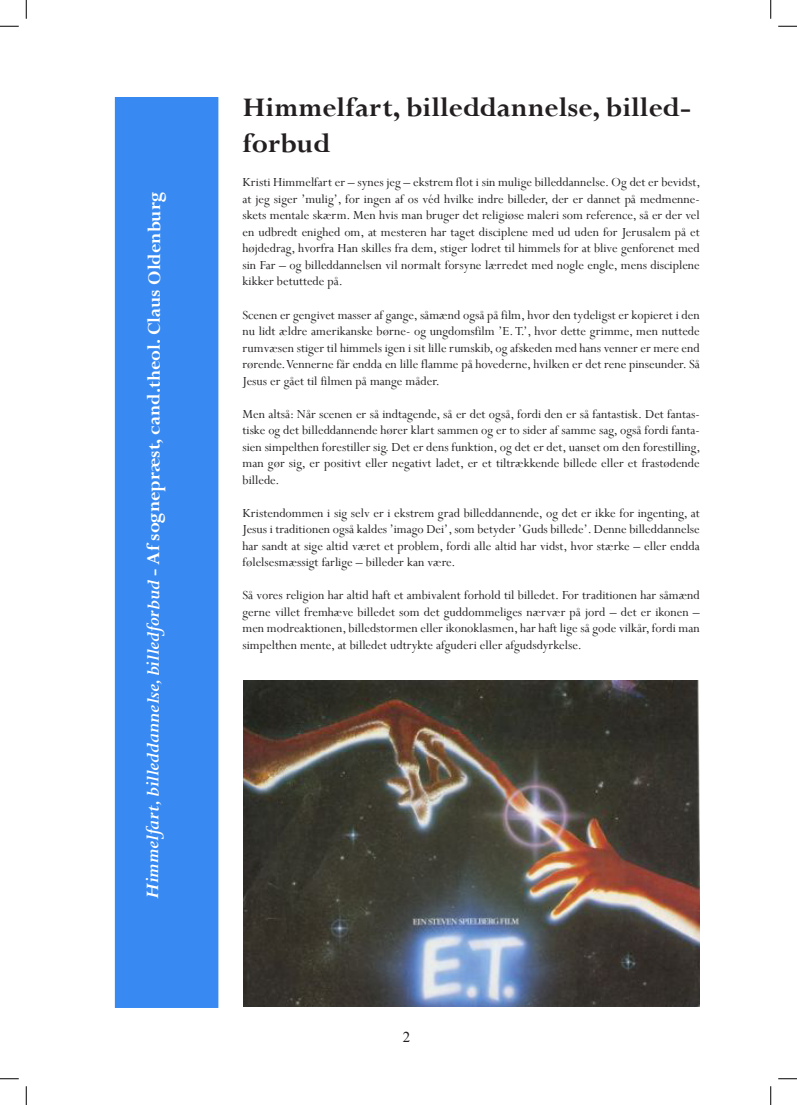
<style>
.page{position:relative;width:797px;height:1105px;background:#fff}
.page>*{position:absolute;margin:0;border:0;box-sizing:border-box;transform-origin:0 0}
.t1{font:700 30px/36px "Perpetua";color:#231f20}
.t2{font:700 20px "Perpetua";letter-spacing:-.005em;color:#fff}
.t3{font:13.75px/16.5px "Perpetua";color:#231f20;text-align:justify}
.s1{font-style:italic}
</style>
<div class="page">
<div style="left:115px;top:98px;width:103px;height:909px;background:#388af2"></div>
<img style="left:244px;top:680px;width:455px;height:327px">
<svg style="left:0;top:25px;width:19px;height:2px"></svg>
<svg style="left:778px;top:25px;width:19px;height:2px"></svg>
<svg style="left:0;top:1078px;width:19px;height:1px"></svg>
<svg style="left:778px;top:1078px;width:19px;height:1px"></svg>
<svg style="left:25px;top:0;width:2px;height:19px"></svg>
<svg style="left:25px;top:1086px;width:2px;height:19px"></svg>
<svg style="left:770px;top:0;width:1px;height:19px"></svg>
<svg style="left:770px;top:1086px;width:1px;height:19px"></svg>
<h2 class="t2" style="left:141px;top:899px;width:708px;rotate:-90deg"><span class="s1">Himmelfart, billeddannelse, billedforbud</span> - Af sognepræst, cand.theol. Claus Oldenburg</h2>
<h1 class="t1" style="left:242px;top:89px;width:450px">Himmelfart, billeddannelse, billed&shy;forbud</h1>
<p class="t3" style="left:242px;top:174px;width:459px">Kristi Himmelfart er – synes jeg – ekstrem flot i sin mulige billeddannelse. Og det er bevidst, at jeg siger ’mulig’, for ingen af os véd hvilke indre billeder, der er dannet på medmenne&shy;skets mentale skærm. Men hvis man bruger det religiøse maleri som reference, så er der vel en udbredt enighed om, at mesteren har taget disciplene med ud uden for Jerusalem på et højdedrag, hvorfra Han skilles fra dem, stiger lodret til himmels for at blive genforenet med sin Far – og billeddannelsen vil normalt forsyne lærredet med nogle engle, mens disciplene kikker betuttede på.</p>
<p class="t3" style="left:242px;top:306px;width:459px">Scenen er gengivet masser af gange, såmænd også på film, hvor den tydeligst er kopieret i den nu lidt ældre amerikanske børne- og ungdomsfilm ’E. T.’, hvor dette grimme, men nuttede rumvæsen stiger til himmels igen i sit lille rumskib, og afskeden med hans venner er mere end rørende. Vennerne får endda en lille flamme på hovederne, hvilken er det rene pinseunder. Så Jesus er gået til filmen på mange måder.</p>
<p class="t3" style="left:242px;top:405px;width:459px">Men altså: Når scenen er så indtagende, så er det også, fordi den er så fantastisk. Det fantas&shy;tiske og det billeddannende hører klart sammen og er to sider af samme sag, også fordi fanta&shy;sien simpelthen forestiller sig. Det er dens funktion, og det er det, uanset om den forestilling, man gør sig, er positivt eller negativt ladet, er et tiltrækkende billede eller et frastødende billede.</p>
<p class="t3" style="left:242px;top:504px;width:459px">Kristendommen i sig selv er i ekstrem grad billeddannende, og det er ikke for ingenting, at Jesus i traditionen også kaldes ’imago Dei’, som betyder ’Guds billede’. Denne billeddannelse har sandt at sige altid været et problem, fordi alle altid har vidst, hvor stærke – eller endda følelsesmæssigt farlige – billeder kan være.</p>
<p class="t3" style="left:242px;top:586px;width:459px">Så vores religion har altid haft et ambivalent forhold til billedet. For traditionen har såmænd gerne villet fremhæve billedet som det guddommeliges nærvær på jord – det er ikonen – men modreaktionen, billedstormen eller ikonoklasmen, har haft lige så gode vilkår, fordi man simpelthen mente, at billedet udtrykte afguderi eller afgudsdyrkelse.</p>
</div>
